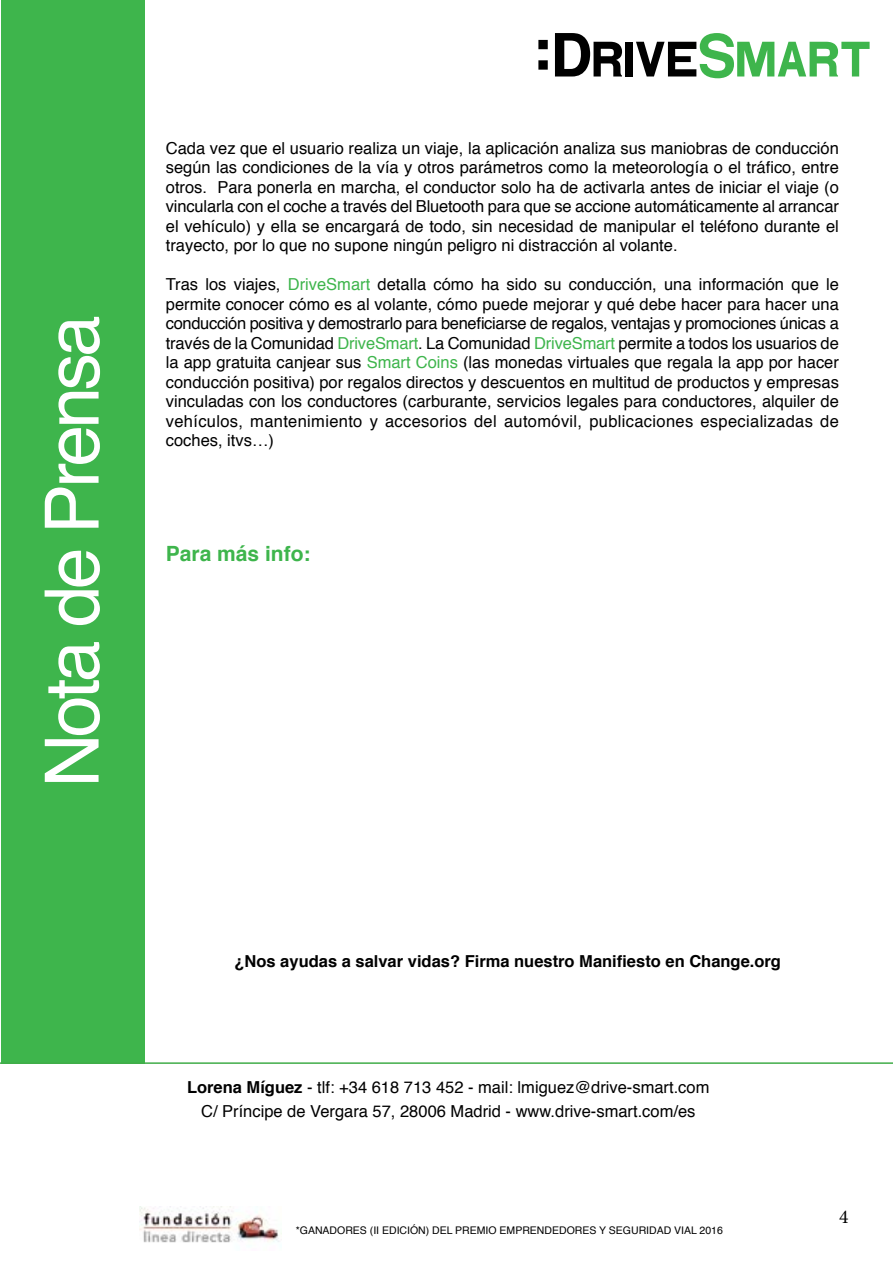
<style>
.page{position:relative;width:893px;height:1263px;background:#fff}
.page>*{position:absolute;margin:0;border:0;box-sizing:border-box;transform-origin:0 0}
.t1{font:75px "Helvetica";letter-spacing:-.05em;color:#fff}
.t2{font:700 21px "Helvetica";color:#3eb54c}
.t3{font:19.5px "Minion Pro";color:#000}
.t4{font:16.5px/19.5px "Helvetica";color:#000;text-align:justify}
.t5{font:700 16.5px "Helvetica";color:#000}
.t6{font:10.5px "Helvetica";color:#000}
.s1{color:#3eb54c}
.s2{font-weight:700}
</style>
<div class="page">
<svg style="left:538px;top:40px;width:10px;height:30px"></svg>
<svg style="left:555px;top:33px;width:67px;height:43px"></svg>
<div style="left:625px;top:42px;width:8px;height:34px;background:#000"></div>
<svg style="left:636px;top:33px;width:234px;height:45px"></svg>
<div style="left:1px;top:1px;width:144px;height:1063px;background:#3eb54c"></div>
<img style="left:139px;top:1206px;width:140px;height:37px">
<hr style="left:0;top:1062px;width:893px;height:2px;background:#41ad49">
<h1 class="t1" style="left:14px;top:788px;width:474px;rotate:-90deg">Nota de Prensa</h1>
<p class="t4" style="left:166px;top:139px;width:675px">Cada vez que el usuario realiza un viaje, la aplicación analiza sus maniobras de conducción según las condiciones de la vía y otros parámetros como la meteorología o el tráfico, entre otros. Para ponerla en marcha, el conductor solo ha de activarla antes de iniciar el viaje (o vincularla con el coche a través del Bluetooth para que se accione automáticamente al arrancar el vehículo) y ella se encargará de todo, sin necesidad de manipular el teléfono durante el trayecto, por lo que no supone ningún peligro ni distracción al volante.</p>
<p class="t4" style="left:166px;top:275px;width:675px">Tras los viajes, <span class="s1">DriveSmart</span> detalla cómo ha sido su conducción, una información que le permite conocer cómo es al volante, cómo puede mejorar y qué debe hacer para hacer una conducción positiva y demostrarlo para beneficiarse de regalos, ventajas y promociones únicas a través de la Comunidad <span class="s1">DriveSmart</span>. La Comunidad <span class="s1">DriveSmart</span> permite a todos los usuarios de la app gratuita canjear sus <span class="s1">Smart Coins</span> (las monedas virtuales que regala la app por hacer conducción positiva) por regalos directos y descuentos en multitud de productos y empresas vinculadas con los conductores (carburante, servicios legales para conductores, alquiler de vehículos, mantenimiento y accesorios del automóvil, publicaciones especializadas de coches, itvs…)</p>
<p class="t2" style="left:166px;top:537px;width:146px">Para más info:</p>
<p class="t5" style="left:234px;top:948px;width:548px">¿Nos ayudas a salvar vidas? Firma nuestro Manifiesto en Change.org</p>
<p class="t4" style="left:187px;top:1075px;width:524px;line-height:24px;text-align:center"><span class="s2">Lorena Míguez</span> - tlf: +34 618 713 452 - mail: lmiguez@drive-smart.com<br>C/ Príncipe de Vergara 57, 28006 Madrid - www.drive-smart.com/es</p>
<p class="t6" style="left:296px;top:1222px;width:429px">*GANADORES (II EDICIÓN) DEL PREMIO EMPRENDEDORES Y SEGURIDAD VIAL 2016</p>
<p class="t3" style="left:839px;top:1203px;width:11px">4</p>
</div>
